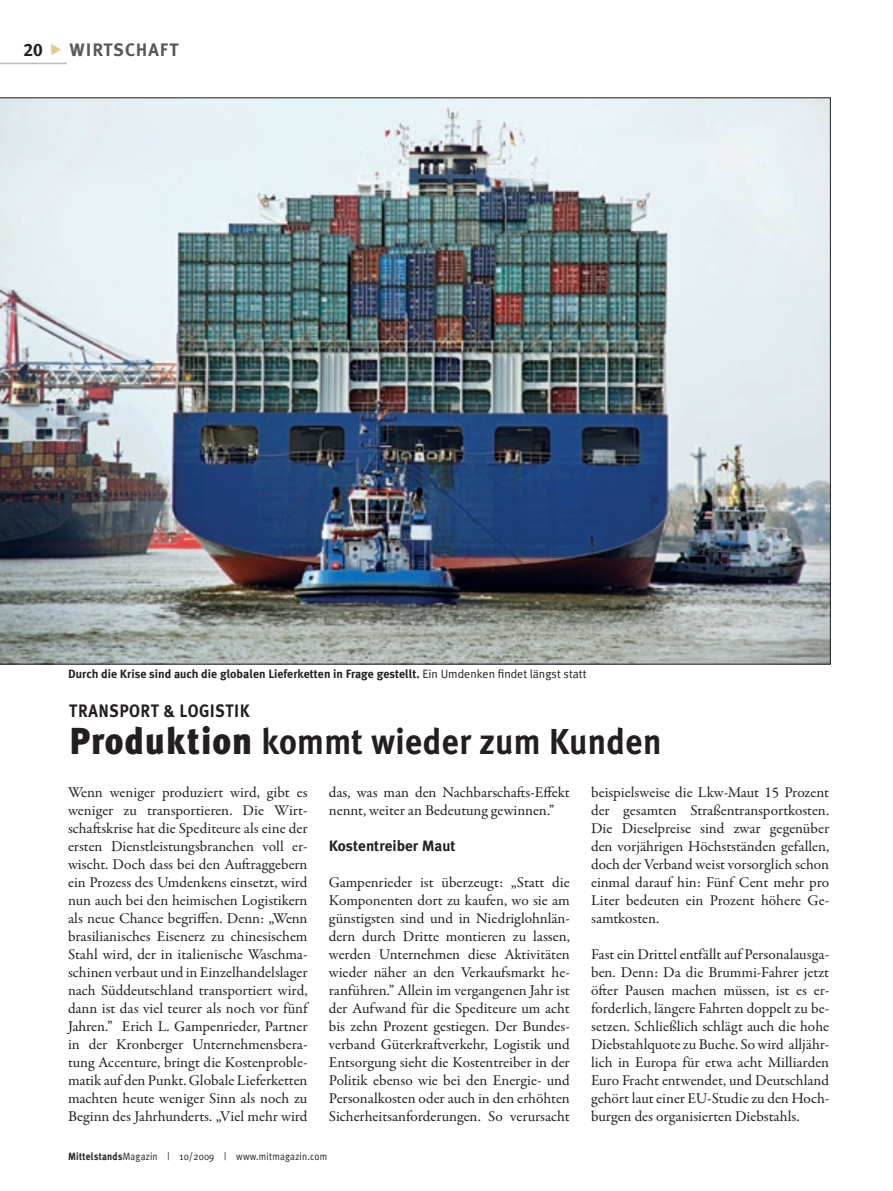
<style>
.page{position:relative;width:893px;height:1191px;background:#fff}
.page>*{position:absolute;margin:0;border:0;box-sizing:border-box;transform-origin:0 0}
.t1{font:700 36px "Meta Plus";letter-spacing:.01em;color:#231f20;scale:.94 1}
.t2{font:18px "Meta Plus Bold Caps";letter-spacing:.03em;color:#231f20;scale:.9 1}
.t3{font:700 18px "Meta Plus";letter-spacing:.05em;color:#57585a}
.t4{font:18px "Meta Plus Bold Caps";letter-spacing:.03em;color:#231f20}
.t5{font:15px/18px "Garamond Premr Pro";color:#231f20;text-align:justify}
.t6{font:700 15px "Meta Plus";color:#231f20}
.t7{font:700 12px "Meta Plus";color:#231f20}
.t8{font:10.5px "Meta Plus Normal";letter-spacing:.025em;color:#231f20;scale:.9 1}
.s1{font-family:"Meta Plus Normal";font-weight:400}
.s2{font-weight:900;font-size:37.5px}
.s3{font-family:"Meta Plus";font-weight:700}
</style>
<div class="page">
<hr style="left:0;top:63px;width:67px;height:1px;background:#bcbdc0">
<img style="left:0;top:98px;width:830px;height:566px">
<p class="t4" style="left:24px;top:40px;width:21px">20</p>
<p class="t3" style="left:70px;top:40px;width:111px">wirtschaft</p>
<p class="t7" style="left:68px;top:667px;width:520px">Durch die Krise sind auch die globalen Lieferketten in Frage gestellt. <span class="s1">Ein Umdenken findet längst statt</span></p>
<p class="t2" style="left:69px;top:700px;width:202px">TRANSPORT &amp; LOGISTIK</p>
<h1 class="t1" style="left:69px;top:721px;width:631px"><span class="s2">Produktion</span> kommt wieder zum Kunden</h1>
<p class="t5" style="left:68px;top:783px;width:241px">Wenn weniger produziert wird, gibt es weniger zu transportieren. Die Wirt&shy;schaftskrise hat die Spediteure als eine der ersten Dienstleistungsbranchen voll er&shy;wischt. Doch dass bei den Auftraggebern ein Prozess des Umdenkens einsetzt, wird nun auch bei den heimischen Logistikern als neue Chance begriffen. Denn: „Wenn brasilianisches Eisenerz zu chinesischem Stahl wird, der in italienische Waschma&shy;schinen verbaut und in Einzelhandelslager nach Süddeutschland transportiert wird, dann ist das viel teurer als noch vor fünf Jahren.” Erich L. Gampenrieder, Partner in der Kronberger Unternehmensbera&shy;tung Accenture, bringt die Kostenproble&shy;matik auf den Punkt. Globale Lieferketten machten heute weniger Sinn als noch zu Beginn des Jahrhunderts. „Viel mehr wird</p>
<p class="t5" style="left:329px;top:783px;width:242px">das, was man den Nachbarschafts-Effekt nennt, weiter an Bedeutung gewinnen.”</p>
<p class="t6" style="left:329px;top:837px;width:128px">Kostentreiber Maut</p>
<p class="t5" style="left:329px;top:873px;width:243px">Gampenrieder ist überzeugt: „Statt die Komponenten dort zu kaufen, wo sie am günstigsten sind und in Niedriglohnlän&shy;dern durch Dritte montieren zu lassen, werden Unternehmen diese Aktivitäten wieder näher an den Verkaufsmarkt he&shy;ranführen.” Allein im vergangenen Jahr ist der Aufwand für die Spediteure um acht bis zehn Prozent gestiegen. Der Bundes&shy;verband Güterkraftverkehr, Logistik und Entsorgung sieht die Kostentreiber in der Politik ebenso wie bei den Energie- und Personalkosten oder auch in den erhöhten Sicherheitsanforderungen. So verursacht</p>
<p class="t8" style="left:68px;top:1150px;width:290px"><span class="s3">Mittelstands</span>Magazin | 10/2009 | www.mitmagazin.com</p>
<p class="t5" style="left:591px;top:783px;width:240px">beispielsweise die Lkw-Maut 15 Prozent der gesamten Straßentransportkosten.<br>Die Dieselpreise sind zwar gegenüber den vorjährigen Höchstständen gefallen, doch der Verband weist vorsorglich schon einmal darauf hin: Fünf Cent mehr pro Liter bedeuten ein Prozent höhere Ge&shy;samtkosten.</p>
<p class="t5" style="left:591px;top:945px;width:240px">Fast ein Drittel entfällt auf Personalausga&shy;ben. Denn: Da die Brummi-Fahrer jetzt öfter Pausen machen müssen, ist es er&shy;forderlich, längere Fahrten doppelt zu be&shy;setzen. Schließlich schlägt auch die hohe Diebstahlquote zu Buche. So wird alljähr&shy;lich in Europa für etwa acht Milliarden Euro Fracht entwendet, und Deutschland gehört laut einer EU-Studie zu den Hoch&shy;burgen des organisierten Diebstahls.</p>
</div>
